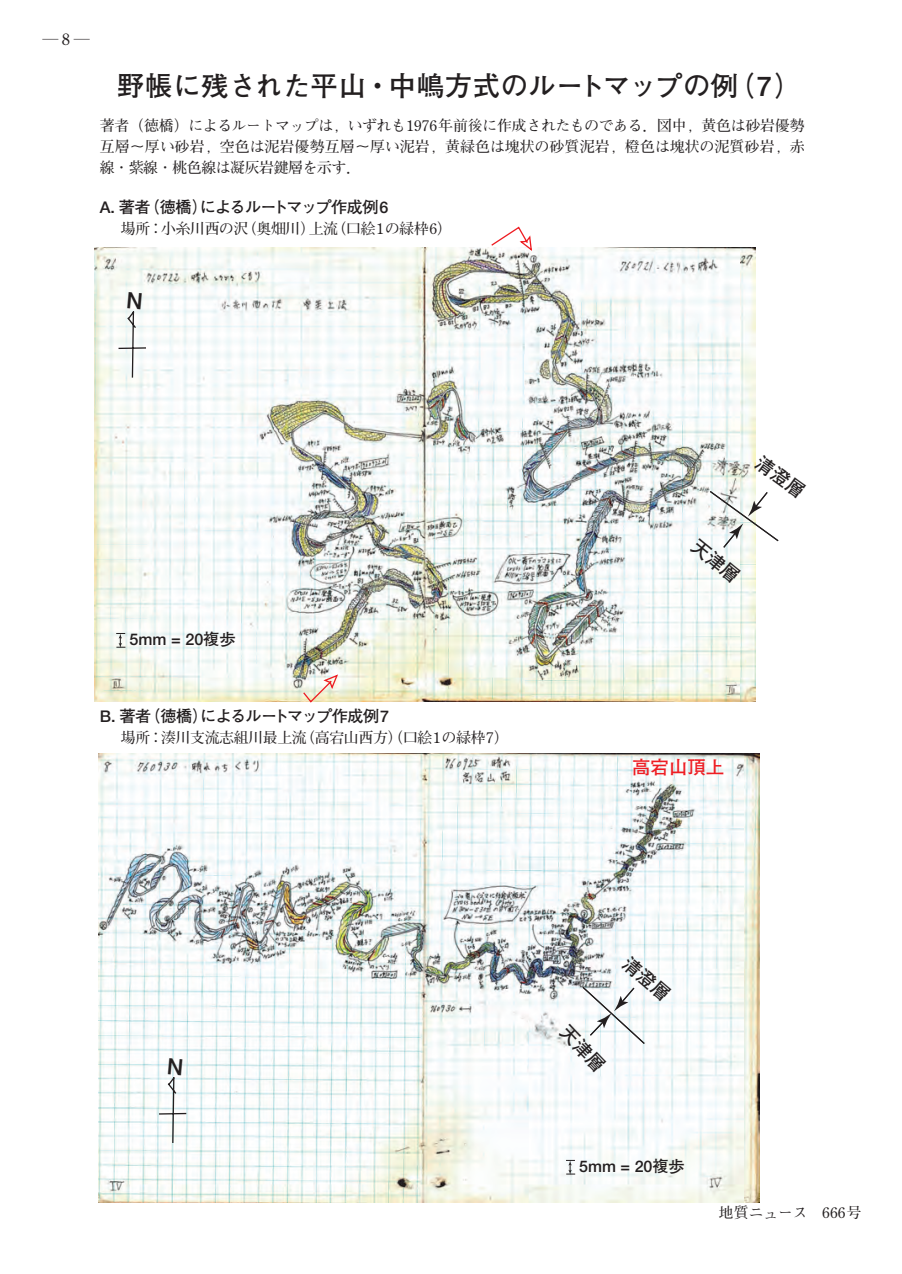
<style>
.page{position:relative;width:902px;height:1274px;background:#fff}
.page>*{position:absolute;margin:0;border:0;box-sizing:border-box;transform-origin:0 0}
.t1{font:700 27.3px "Futo Go B101";letter-spacing:.01em;color:#231f20}
.t2{font:700 18.38px "Futo Go B101";color:#ee1d23}
.t3{font:700 16.1px "Futo Go B101";letter-spacing:-.03em;color:#231f20}
.t4{font:700 15.92px "Futo Min A101";color:#231f20}
.t5{font:700 14.88px/21px "Futo Min A101";letter-spacing:-.02em;color:#231f20;text-align:justify}
.t6{font:700 14.88px "Futo Min A101";color:#231f20}
</style>
<div class="page">
<img style="left:95px;top:247px;width:660px;height:454px">
<svg style="left:116px;top:633px;width:9px;height:15px"></svg>
<img style="left:302px;top:227px;width:230px;height:476px">
<img style="left:98px;top:753px;width:661px;height:449px">
<svg style="left:566px;top:1160px;width:9px;height:15px"></svg>
<svg style="left:689px;top:454px;width:90px;height:130px"></svg>
<svg style="left:117px;top:292px;width:30px;height:87px"></svg>
<svg style="left:558px;top:955px;width:113px;height:118px"></svg>
<svg style="left:158px;top:1058px;width:29px;height:86px"></svg>
<p class="t4" style="left:43px;top:33px;width:49px">―8―</p>
<h1 class="t1" style="left:117px;top:76px;width:684px">野帳に残された平山・中嶋方式のルートマップの例（7）</h1>
<p class="t5" style="left:100px;top:117px;width:706px">著者（徳橋）によるルートマップは，いずれも1976年前後に作成されたものである．図中，黄色は砂岩優勢互層～厚い砂岩，空色は泥岩優勢互層～厚い泥岩，黄緑色は塊状の砂質泥岩，橙色は塊状の泥質砂岩，赤線・紫線・桃色線は凝灰岩鍵層を示す．</p>
<p class="t3" style="left:100px;top:201px;width:290px">A. 著者（徳橋）によるルートマップ作成例6</p>
<p class="t5" style="left:121px;top:220px;width:332px">場所：小糸川西の沢（奥畑川）上流（口絵1の緑枠6）</p>
<p class="t3" style="left:129px;top:633px;width:107px">5mm = 20複歩</p>
<p class="t3" style="left:100px;top:710px;width:291px">B. 著者（徳橋）によるルートマップ作成例7</p>
<p class="t5" style="left:121px;top:730px;width:389px">場所：湊川支流志組川最上流（高宕山西方）（口絵1の緑枠7）</p>
<p class="t2" style="left:632px;top:760px;width:93px">高宕山頂上</p>
<p class="t3" style="left:579px;top:1160px;width:107px">5mm = 20複歩</p>
<p class="t6" style="left:718px;top:1207px;width:144px">地質ニュース 666号</p>
</div>
